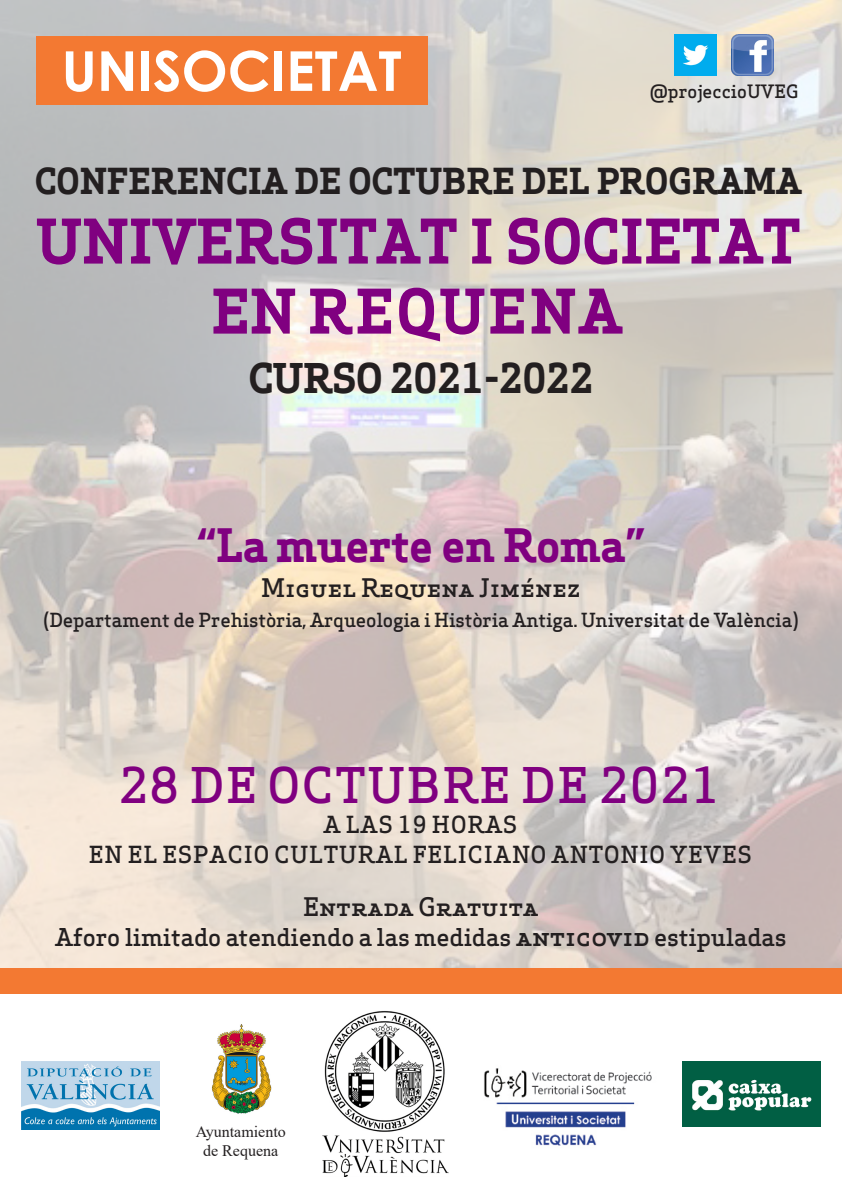
<style>
.page{position:relative;width:842px;height:1191px;background:#fff}
.page>*{position:absolute;margin:0;border:0;box-sizing:border-box;transform-origin:0 0}
.t1{font:700 60px "Apex Serif";color:#800080}
.t2{font:700 60px "Apex Serif";letter-spacing:.05em;color:#800080}
.t3{font:700 55px "Century Gothic";color:#fff}
.t4{font:500 48px "Apex Serif";letter-spacing:.04em;color:#800080}
.t5{font:700 45px "Apex Serif";letter-spacing:-.01em;color:#800080}
.t6{font:700 40px "Apex Serif";letter-spacing:-.01em;color:#231f20}
.t7{font:700 35px "Apex Serif";color:#231f20}
.t8{font:500 25px "Apex Serif";letter-spacing:-.01em;color:#231f20}
.t9{font:500 24px "Apex Serif";letter-spacing:-.01em;color:#231f20}
.t10{font:500 23px "Apex Serif";letter-spacing:.04em;color:#231f20}
.t11{font:500 19px "Apex Serif";letter-spacing:-.01em;color:#231f20}
.t12{font:500 18px "Apex Serif";color:#231f20}
.t13{font:16px "Times New Roman";color:#231f20}
.s1{font-size:26px}
</style>
<div class="page">
<img style="left:0;top:0;width:842px;height:968px">
<div style="left:0;top:968px;width:842px;height:26px;background:#f37932"></div>
<div style="left:36px;top:36px;width:391px;height:69px;background:#f37932"></div>
<img style="left:731px;top:34px;width:42px;height:42px">
<img style="left:675px;top:34px;width:42px;height:42px">
<img style="left:484px;top:1068px;width:168px;height:78px">
<img style="left:322px;top:1011px;width:127px;height:165px">
<img style="left:683px;top:1061px;width:138px;height:65px">
<img style="left:212px;top:1024px;width:60px;height:90px">
<img style="left:21px;top:1061px;width:138px;height:68px">
<p class="t3" style="left:62px;top:29px;width:341px">UNISOCIETAT</p>
<p class="t12" style="left:650px;top:80px;width:150px">@projeccioUVEG</p>
<p class="t7" style="left:35px;top:158px;width:768px">CONFERENCIA DE OCTUBRE DEL PROGRAMA</p>
<p class="t1" style="left:36px;top:203px;width:766px">UNIVERSITAT I SOCIETAT</p>
<p class="t2" style="left:211px;top:273px;width:412px">EN REQUENA</p>
<p class="t6" style="left:248px;top:353px;width:347px">CURSO 2021-2022</p>
<p class="t5" style="left:198px;top:517px;width:448px">“La muerte en Roma”</p>
<p class="t8" style="left:261px;top:571px;width:321px">Miguel Requena Jiménez</p>
<p class="t11" style="left:43px;top:607px;width:757px">(Departament de Prehistòria, Arqueologia i Història Antiga. Universitat de València)</p>
<p class="t4" style="left:119px;top:754px;width:603px">28 DE OCTUBRE DE 2021</p>
<p class="t10" style="left:323px;top:809px;width:195px">A LAS 19 HORAS</p>
<p class="t10" style="left:89px;top:839px;width:664px">EN EL ESPACIO CULTURAL FELICIANO ANTONIO YEVES</p>
<p class="t8" style="left:303px;top:891px;width:237px">Entrada Gratuita</p>
<p class="t9" style="left:55px;top:922px;width:733px">Aforo limitado atendiendo a las medidas <span class="s1">anticovid</span> estipuladas</p>
<p class="t13" style="left:196px;top:1119px;width:92px">Ayuntamiento</p>
<p class="t13" style="left:203px;top:1139px;width:77px">de Requena</p>
</div>
